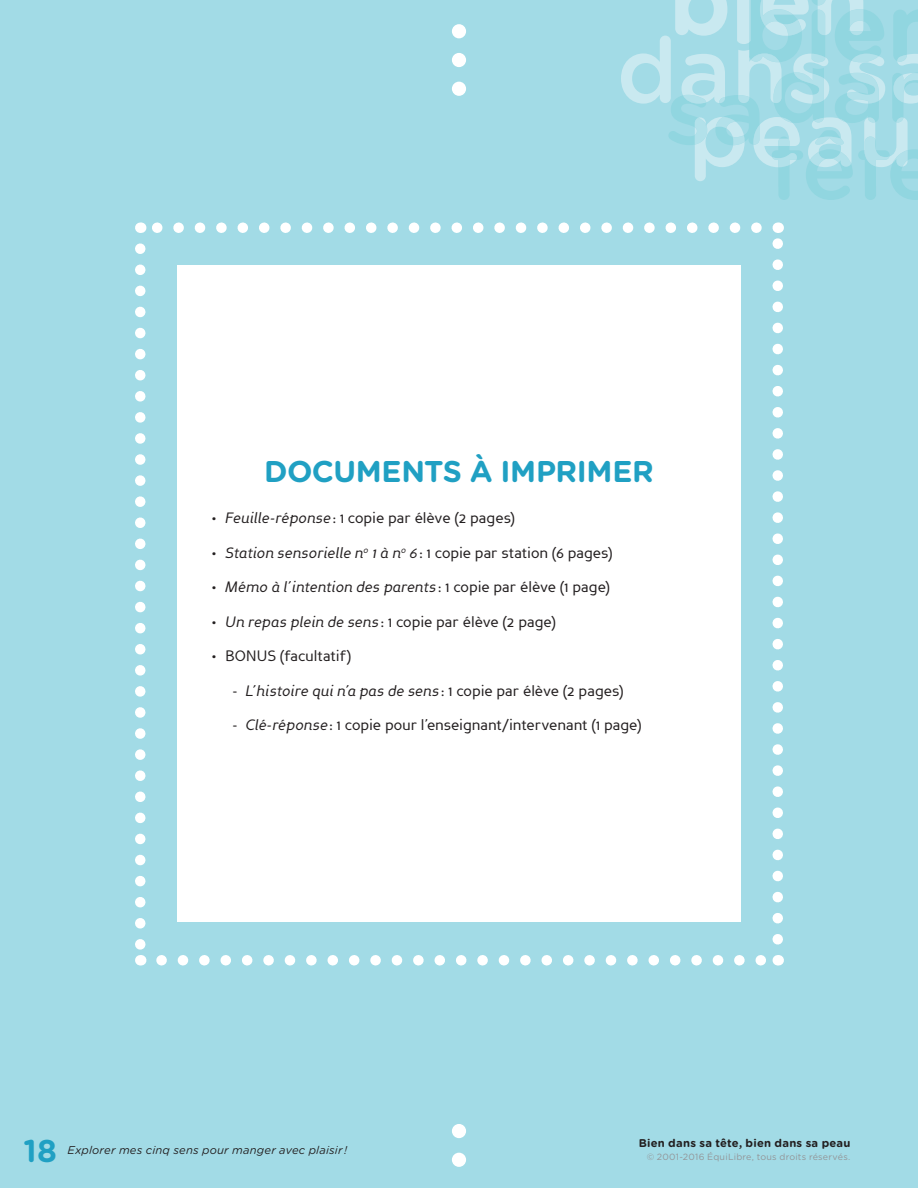
<style>
.page{position:relative;width:918px;height:1188px;background:#a2dbe6}
.page>*{position:absolute;margin:0;border:0;box-sizing:border-box;transform-origin:0 0}
.t1{font:700 31.5px "Gotham Rounded";color:#20a0c3}
.t2{font:700 30px "Gotham Rounded";letter-spacing:-.015em;color:#20a0c3}
.t3{font:15px "Perspective Sans";letter-spacing:-.005em;color:#231f20}
.t4{font:italic 15px "Perspective Sans";letter-spacing:.01em;color:#231f20}
.t5{font:italic 11.25px "Gotham Rounded";letter-spacing:.02em;color:#231f20}
.t6{font:700 11.25px "Gotham Rounded";letter-spacing:.025em;color:#231f20}
.t7{font:9px "Gotham Rounded";letter-spacing:.025em;color:#939598}
.s1{font-style:italic}
.s2{font-style:normal}
</style>
<div class="page">
<svg style="left:621px;top:0;width:297px;height:200px"></svg>
<svg style="left:162px;top:955px;width:604px;height:11px"></svg>
<svg style="left:152px;top:222px;width:604px;height:11px"></svg>
<svg style="left:135px;top:249px;width:11px;height:717px"></svg>
<svg style="left:772px;top:222px;width:11px;height:717px"></svg>
<div style="left:177px;top:266px;width:564px;height:656px;background:#fff"></div>
<div style="left:452px;top:53px;width:14px;height:14px;background:#fff;border-radius:50%"></div>
<div style="left:452px;top:82px;width:14px;height:14px;background:#fff;border-radius:50%"></div>
<div style="left:452px;top:24px;width:14px;height:14px;background:#fff;border-radius:50%"></div>
<div style="left:452px;top:1153px;width:14px;height:14px;background:#fff;border-radius:50%"></div>
<div style="left:452px;top:1124px;width:14px;height:14px;background:#fff;border-radius:50%"></div>
<h2 class="t2" style="left:264px;top:453px;width:391px">DOCUMENTS À IMPRIMER</h2>
<p class="t3" style="left:212px;top:509px;width:305px">• <span class="s1">Feuille-réponse</span> : 1 copie par élève (2 pages)</p>
<p class="t3" style="left:212px;top:544px;width:402px">• <span class="s1">Station sensorielle n</span><sup>o</sup> <span class="s1">1 à n</span><sup>o</sup> <span class="s1">6</span> : 1 copie par station (6 pages)</p>
<p class="t4" style="left:212px;top:578px;width:400px"><span class="s2">•</span> Mémo à l’intention des parents <span class="s2">: 1 copie par élève (1 page)</span></p>
<p class="t3" style="left:212px;top:613px;width:346px">• <span class="s1">Un repas plein de sens</span> : 1 copie par élève (2 page)</p>
<p class="t3" style="left:212px;top:647px;width:141px">• BONUS (facultatif)</p>
<p class="t4" style="left:232px;top:682px;width:393px"><span class="s2">-</span> L’histoire qui n’a pas de sens <span class="s2">: 1 copie par élève (2 pages)</span></p>
<p class="t3" style="left:232px;top:716px;width:411px">- <span class="s1">Clé-réponse</span> : 1 copie pour l’enseignant/intervenant (1 page)</p>
<h1 class="t1" style="left:24px;top:1132px;width:35px">18</h1>
<p class="t5" style="left:68px;top:1143px;width:281px">Explorer mes cinq sens pour manger avec plaisir !</p>
<p class="t6" style="left:639px;top:1136px;width:213px">Bien dans sa tête, bien dans sa peau</p>
<p class="t7" style="left:647px;top:1152px;width:205px">© 2001-2016 ÉquiLibre, tous droits réservés.</p>
</div>
